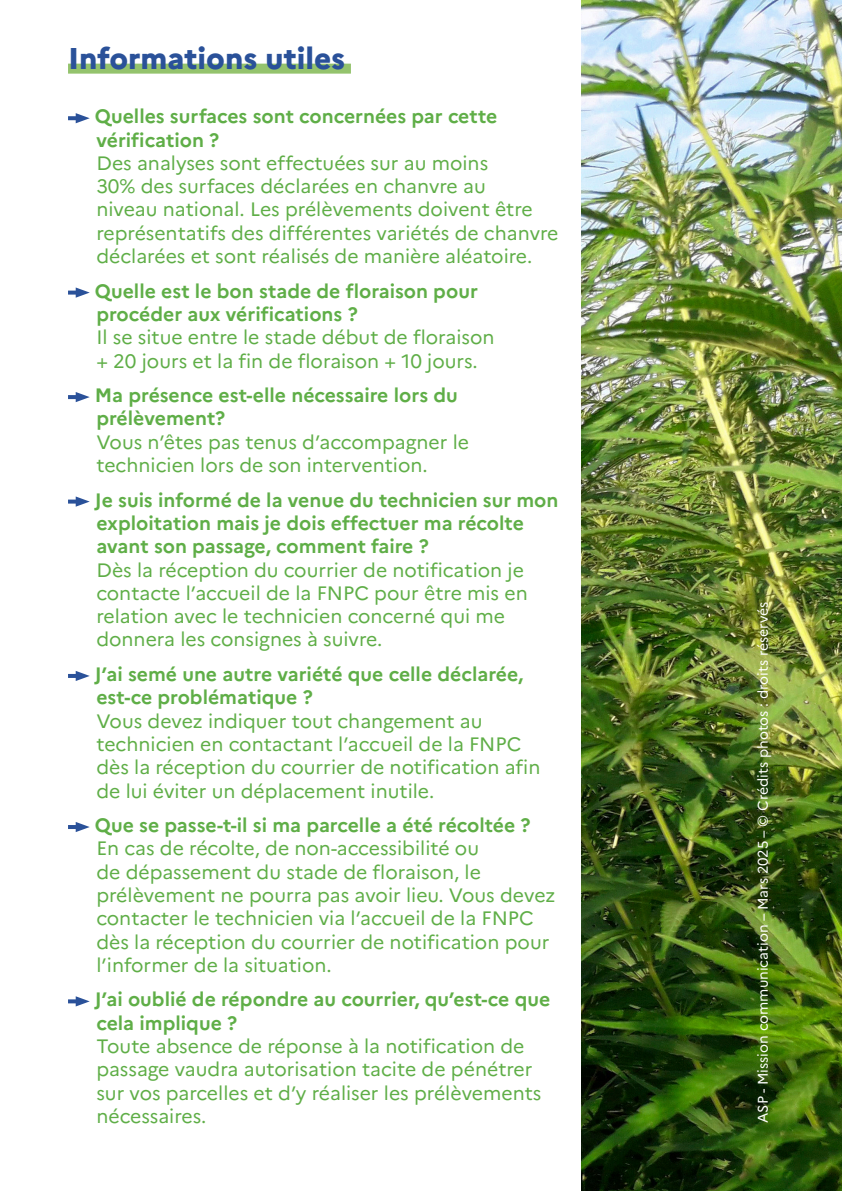
<style>
.page{position:relative;width:842px;height:1191px;background:#fff}
.page>*{position:absolute;margin:0;border:0;box-sizing:border-box;transform-origin:0 0}
.t1{font:800 30px "Marianne";color:#2a5199}
.t2{font:19.4px/23.2px "Marianne";color:#5fae47}
.t3{font:700 19.4px/23.2px "Marianne";color:#5fae47}
.t4{font:14px "Marianne";color:#fff}
</style>
<div class="page">
<img style="left:581px;top:0;width:261px;height:1191px">
<svg style="left:68px;top:116px;width:8px;height:4px"></svg>
<svg style="left:76px;top:113px;width:14px;height:10px"></svg>
<svg style="left:68px;top:290px;width:8px;height:4px"></svg>
<svg style="left:76px;top:287px;width:14px;height:11px"></svg>
<svg style="left:68px;top:395px;width:8px;height:4px"></svg>
<svg style="left:76px;top:392px;width:14px;height:10px"></svg>
<svg style="left:68px;top:499px;width:8px;height:4px"></svg>
<svg style="left:76px;top:496px;width:14px;height:11px"></svg>
<hr style="left:68px;top:674px;width:11px;height:4px;background:#2a5199">
<svg style="left:76px;top:671px;width:14px;height:10px"></svg>
<hr style="left:68px;top:825px;width:11px;height:4px;background:#2a5199">
<svg style="left:76px;top:822px;width:14px;height:10px"></svg>
<svg style="left:68px;top:999px;width:8px;height:4px"></svg>
<svg style="left:76px;top:996px;width:14px;height:10px"></svg>
<div style="left:68px;top:64px;width:283px;height:10px;background:#94c36d"></div>
<h1 class="t1" style="left:68px;top:40px;width:279px">Informations utiles</h1>
<p class="t3" style="left:95px;top:105px;width:404px">Quelles surfaces sont concernées par cette vérification ?</p>
<p class="t2" style="left:96px;top:151px;width:464px">Des analyses sont effectuées sur au moins<br>30% des surfaces déclarées en chanvre au<br>niveau national. Les prélèvements doivent être représentatifs des différentes variétés de chanvre déclarées et sont réalisés de manière aléatoire.</p>
<p class="t3" style="left:95px;top:279px;width:384px">Quelle est le bon stade de floraison pour procéder aux vérifications ?</p>
<p class="t2" style="left:96px;top:326px;width:400px">Il se situe entre le stade début de floraison + 20 jours et la fin de floraison + 10 jours.</p>
<p class="t3" style="left:95px;top:384px;width:364px">Ma présence est-elle nécessaire lors du prélèvement?</p>
<p class="t2" style="left:96px;top:430px;width:374px">Vous n’êtes pas tenus d’accompagner le technicien lors de son intervention.</p>
<p class="t3" style="left:95px;top:488px;width:465px">Je suis informé de la venue du technicien sur mon exploitation mais je dois effectuer ma récolte avant son passage, comment faire ?</p>
<p class="t2" style="left:96px;top:558px;width:433px">Dès la réception du courrier de notification je contacte l’accueil de la FNPC pour être mis en relation avec le technicien concerné qui me donnera les consignes à suivre.</p>
<p class="t3" style="left:95px;top:662px;width:430px">J’ai semé une autre variété que celle déclarée, est-ce problématique ?</p>
<p class="t2" style="left:96px;top:709px;width:445px">Vous devez indiquer tout changement au technicien en contactant l’accueil de la FNPC dès la réception du courrier de notification afin de lui éviter un déplacement inutile.</p>
<p class="t3" style="left:95px;top:813px;width:437px">Que se passe-t-il si ma parcelle a été récoltée ?</p>
<p class="t2" style="left:96px;top:837px;width:460px">En cas de récolte, de non-accessibilité ou<br>de dépassement du stade de floraison, le prélèvement ne pourra pas avoir lieu. Vous devez contacter le technicien via l’accueil de la FNPC dès la réception du courrier de notification pour l’informer de la situation.</p>
<p class="t3" style="left:95px;top:988px;width:457px">J’ai oublié de répondre au courrier, qu’est-ce que cela implique ?</p>
<p class="t2" style="left:96px;top:1034px;width:447px">Toute absence de réponse à la notification de passage vaudra autorisation tacite de pénétrer sur vos parcelles et d’y réaliser les prélèvements nécessaires.</p>
<p class="t4" style="left:754px;top:1123px;width:523px;rotate:-90deg">ASP - Mission communication – Mars 2025 – © Crédits photos : droits réservés</p>
</div>
